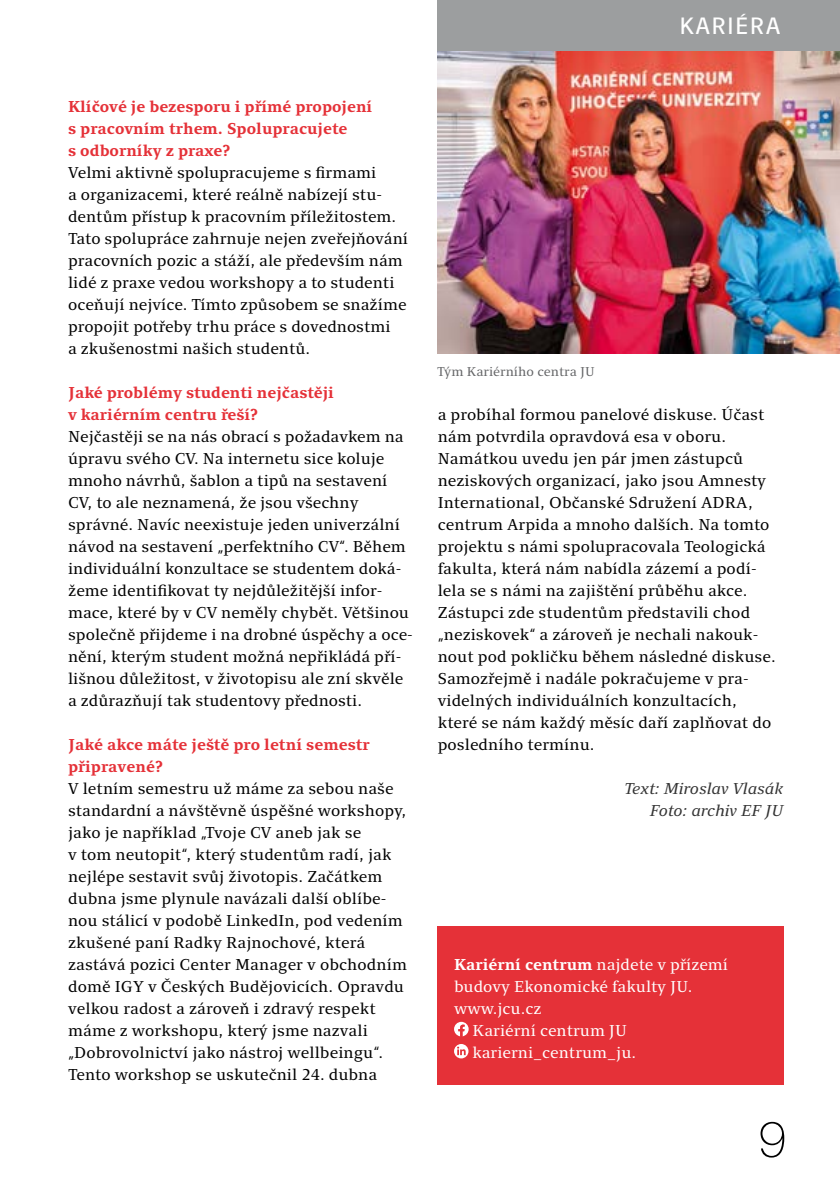
<style>
.page{position:relative;width:840px;height:1191px;background:#fff}
.page>*{position:absolute;margin:0;border:0;box-sizing:border-box;transform-origin:0 0}
.t1{font:100 50px "Helvetica Neue LT Pro";color:#000}
.t2{font:24px "Clara Sans";letter-spacing:.05em;color:#fff}
.t3{font:16px/22px "Clara Serif";letter-spacing:.005em;color:#000}
.t4{font:700 16px/22px "Clara Serif";color:#e53138}
.t5{font:16px "Clara Serif";color:#fff}
.t6{font:italic 16px/22px "Clara Serif";color:#333;text-align:right}
.t7{font:700 16px "Clara Serif";color:#fff}
.t8{font:13px "Clara Serif";color:#646567}
.s1{font-weight:400}
</style>
<div class="page">
<div style="left:437px;top:0;width:402px;height:51px;background:#9c9e9f"></div>
<div style="left:437px;top:926px;width:345px;height:158px;background:#e53138"></div>
<svg style="left:454px;top:1021px;width:14px;height:15px"></svg>
<svg style="left:454px;top:1044px;width:14px;height:14px"></svg>
<svg style="left:457px;top:1046px;width:8px;height:9px"></svg>
<img style="left:437px;top:51px;width:402px;height:302px">
<h2 class="t2" style="left:679px;top:13px;width:102px">KARIÉRA</h2>
<p class="t4" style="left:68px;top:96px;width:305px">Klíčové je bezesporu i přímé propojení s pracovním trhem. Spolupracujete<br>s odborníky z praxe?</p>
<p class="t3" style="left:68px;top:162px;width:341px">Velmi aktivně spolupracujeme s firmami<br>a organizacemi, které reálně nabízejí stu&shy;dentům přístup k pracovním příležitostem.<br>Tato spolupráce zahrnuje nejen zveřejňování pracovních pozic a stáží, ale především nám lidé z praxe vedou workshopy a to studenti oceňují nejvíce. Tímto způsobem se snažíme propojit potřeby trhu práce s dovednostmi<br>a zkušenostmi našich studentů.</p>
<p class="t4" style="left:68px;top:382px;width:267px">Jaké problémy studenti nejčastěji v kariérním centru řeší?</p>
<p class="t3" style="left:68px;top:426px;width:346px">Nejčastěji se na nás obrací s požadavkem na úpravu svého CV. Na internetu sice koluje mnoho návrhů, šablon a tipů na sestavení CV, to ale neznamená, že jsou všechny správné. Navíc neexistuje jeden univerzální návod na sestavení „perfektního CV“. Během individuální konzultace se studentem doká&shy;žeme identifikovat ty nejdůležitější infor&shy;mace, které by v CV neměly chybět. Většinou společně přijdeme i na drobné úspěchy a oce&shy;nění, kterým student možná nepřikládá pří&shy;lišnou důležitost, v životopisu ale zní skvěle a zdůrazňují tak studentovy přednosti.</p>
<p class="t4" style="left:68px;top:734px;width:303px">Jaké akce máte ještě pro letní semestr připravené?</p>
<p class="t3" style="left:68px;top:778px;width:340px">V letním semestru už máme za sebou naše standardní a návštěvně úspěšné workshopy, jako je například „Tvoje CV aneb jak se<br>v tom neutopit“, který studentům radí, jak nejlépe sestavit svůj životopis. Začátkem dubna jsme plynule navázali další oblíbe&shy;nou stálicí v podobě LinkedIn, pod vedením zkušené paní Radky Rajnochové, která zastává pozici Center Manager v obchodním domě IGY v Českých Budějovicích. Opravdu velkou radost a zároveň i zdravý respekt máme z workshopu, který jsme nazvali „Dobrovolnictví jako nástroj wellbeingu“.<br>Tento workshop se uskutečnil 24. dubna</p>
<p class="t8" style="left:437px;top:365px;width:159px">Tým Kariérního centra JU</p>
<p class="t3" style="left:437px;top:404px;width:339px">a probíhal formou panelové diskuse. Účast nám potvrdila opravdová esa v oboru.<br>Namátkou uvedu jen pár jmen zástupců neziskových organizací, jako jsou Amnesty International, Občanské Sdružení ADRA, centrum Arpida a mnoho dalších. Na tomto projektu s námi spolupracovala Teologická fakulta, která nám nabídla zázemí a podí&shy;lela se s námi na zajištění průběhu akce.<br>Zástupci zde studentům představili chod „neziskovek“ a zároveň je nechali nakouk&shy;nout pod pokličku během následné diskuse.<br>Samozřejmě i nadále pokračujeme v pra&shy;videlných individuálních konzultacích, které se nám každý měsíc daří zaplňovat do posledního termínu.</p>
<p class="t6" style="left:624px;top:778px;width:160px">Text: Miroslav Vlasák<br>Foto: archiv EF JU</p>
<p class="t7" style="left:454px;top:956px;width:275px">Kariérní centrum <span class="s1">najdete v přízemí</span></p>
<p class="t5" style="left:454px;top:978px;width:240px">budovy Ekonomické fakulty JU.</p>
<p class="t5" style="left:454px;top:1000px;width:89px">www.jcu.cz</p>
<p class="t5" style="left:472px;top:1022px;width:156px">Kariérní centrum JU</p>
<p class="t5" style="left:472px;top:1044px;width:165px">karierni_centrum_ju.</p>
<h1 class="t1" style="left:757px;top:1109px;width:29px">9</h1>
</div>
